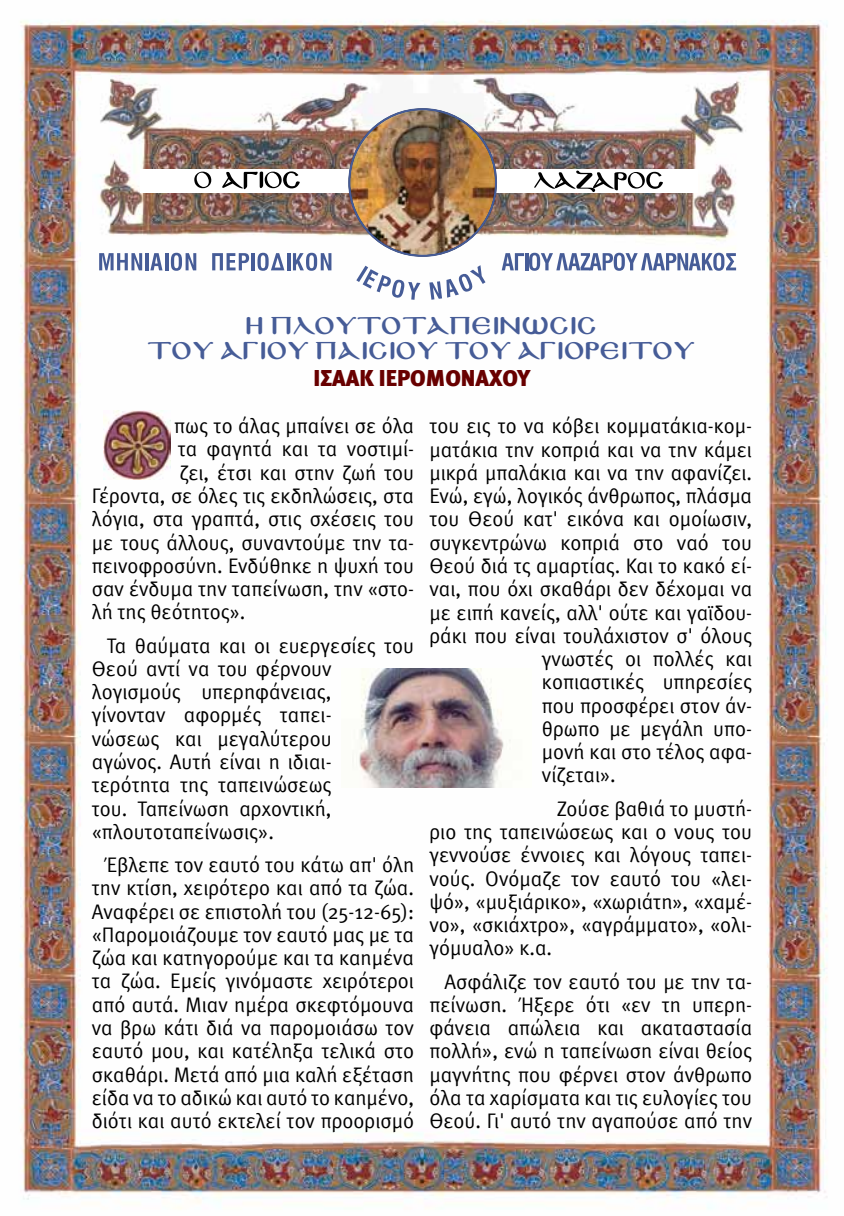
<style>
.page{position:relative;width:844px;height:1216px;background:#fff}
.page>*{position:absolute;margin:0;border:0;box-sizing:border-box;transform-origin:0 0}
.t1{font:22.75px "Meta Black Greek LF";color:#680000}
.t2{font:21px/23.3px "Meta Normal Greek";color:#000;text-align:justify}
.t3{font:21px/25.2px "Mg Byzantine UC Pol Normal";color:#465c97;text-align:center}
</style>
<div class="page">
<img style="left:20px;top:20px;width:808px;height:1189px">
<img style="left:103px;top:410px;width:67px;height:70px">
<img style="left:93px;top:76px;width:654px;height:177px">
<div style="left:140px;top:169px;width:557px;height:24px;background:#fff"></div>
<svg style="left:194px;top:172px;width:17px;height:16px"></svg>
<svg style="left:222px;top:171px;width:77px;height:18px"></svg>
<svg style="left:534px;top:171px;width:128px;height:21px"></svg>
<svg style="left:99px;top:253px;width:43px;height:17px"></svg>
<hr style="left:146px;top:253px;width:3px;height:17px;background:#465c97">
<svg style="left:150px;top:253px;width:12px;height:17px"></svg>
<hr style="left:165px;top:253px;width:3px;height:17px;background:#465c97">
<svg style="left:171px;top:253px;width:25px;height:18px"></svg>
<svg style="left:212px;top:253px;width:37px;height:17px"></svg>
<hr style="left:252px;top:253px;width:3px;height:17px;background:#465c97">
<svg style="left:257px;top:253px;width:27px;height:18px"></svg>
<hr style="left:287px;top:253px;width:3px;height:17px;background:#465c97">
<svg style="left:293px;top:253px;width:38px;height:18px"></svg>
<svg style="left:501px;top:253px;width:235px;height:18px"></svg>
<svg style="left:356px;top:266px;width:64px;height:34px"></svg>
<svg style="left:429px;top:265px;width:56px;height:35px"></svg>
<img style="left:349px;top:109px;width:147px;height:147px;border-radius:73px">
<img style="left:341px;top:669px;width:191px;height:118px">
<p class="t3" style="left:148px;top:312px;width:549px">Η ΠΛΟΥΤΟΤΑΠΕΙΝΩΣΙΣ<br>ΤΟΥ ΑΓΙΟΥ ΠΑΙΣΙΟΥ ΤΟΥ ΑΓΙΟΡΕΙΤΟΥ</p>
<p class="t1" style="left:313px;top:365px;width:218px">ΙΣΑΑΚ ΙΕΡΟΜΟΝΑΧΟΥ</p>
<p class="t2" style="left:429px;top:414px;width:324px">του εις το να κόβει κομματάκια-κομ-</p>
<p class="t2" style="left:429px;top:437px;width:324px">ματάκια την κοπριά και να την κάμει</p>
<p class="t2" style="left:429px;top:461px;width:324px">μικρά μπαλάκια και να την αφανίζει.</p>
<p class="t2" style="left:429px;top:484px;width:324px">Ενώ, εγώ, λογικός άνθρωπος, πλάσμα</p>
<p class="t2" style="left:429px;top:507px;width:324px">του Θεού κατ' εικόνα και ομοίωσιν,</p>
<p class="t2" style="left:429px;top:530px;width:324px">συγκεντρώνω κοπριά στο ναό του</p>
<p class="t2" style="left:429px;top:554px;width:324px">Θεού διά τς αμαρτίας. Και το κακό εί-</p>
<p class="t2" style="left:429px;top:577px;width:324px">ναι, που όχι σκαθάρι δεν δέχομαι να</p>
<p class="t2" style="left:429px;top:600px;width:324px">με ειπή κανείς, αλλ' ούτε και γαϊδου-</p>
<p class="t2" style="left:429px;top:624px;width:324px">ράκι που είναι τουλάχιστον σ' όλους</p>
<p class="t2" style="left:541px;top:647px;width:212px">γνωστές οι πολλές και</p>
<p class="t2" style="left:541px;top:670px;width:212px">κοπιαστικές υπηρεσίες</p>
<p class="t2" style="left:541px;top:693px;width:212px">που προσφέρει στον άν-</p>
<p class="t2" style="left:541px;top:717px;width:212px">θρωπο με μεγάλη υπο-</p>
<p class="t2" style="left:541px;top:740px;width:212px">μονή και στο τέλος αφα-</p>
<p class="t2" style="left:541px;top:763px;width:75px">νίζεται».</p>
<p class="t2" style="left:429px;top:796px;width:324px;text-indent:127px">Ζούσε βαθιά το μυστή&shy;ριο της ταπεινώσεως και ο νους του γεννούσε έννοιες και λόγους ταπει&shy;νούς. Ονόμαζε τον εαυτό του «λει&shy;ψό», «μυξιάρικο», «χωριάτη», «χαμέ&shy;νο», «σκιάχτρο», «αγράμματο», «ολι&shy;γόμυαλο» κ.α.</p>
<p class="t2" style="left:429px;top:969px;width:324px;text-indent:15px">Ασφάλιζε τον εαυτό του με την τα&shy;πείνωση. Ήξερε ότι «εν τη υπερη&shy;φάνεια απώλεια και ακαταστασία πολλή», ενώ η ταπείνωση είναι θείος μαγνήτης που φέρνει στον άνθρωπο όλα τα χαρίσματα και τις ευλογίες του Θεού. Γι' αυτό την αγαπούσε από την</p>
<p class="t2" style="left:174px;top:414px;width:241px">πως το άλας μπαίνει σε όλα</p>
<p class="t2" style="left:178px;top:437px;width:238px">τα φαγητά και τα νοστιμί-</p>
<p class="t2" style="left:179px;top:460px;width:236px">ζει, έτσι και στην ζωή του</p>
<p class="t2" style="left:92px;top:484px;width:324px">Γέροντα, σε όλες τις εκδηλώσεις, στα</p>
<p class="t2" style="left:92px;top:507px;width:323px">λόγια, στα γραπτά, στις σχέσεις του</p>
<p class="t2" style="left:92px;top:530px;width:324px">με τους άλλους, συναντούμε την τα-</p>
<p class="t2" style="left:92px;top:554px;width:323px">πεινοφροσύνη. Ενδύθηκε η ψυχή του</p>
<p class="t2" style="left:92px;top:577px;width:324px">σαν ένδυμα την ταπείνωση, την «στο-</p>
<p class="t2" style="left:92px;top:600px;width:155px">λή της θεότητος».</p>
<p class="t2" style="left:92px;top:633px;width:324px;text-align:left;text-indent:15px">Τα θαύματα και οι ευεργεσίες του<br>Θεού αντί να του φέρνουν λογισμούς υπερηφάνειας,<br>γίνονταν αφορμές ταπει-<br>νώσεως και μεγαλύτερου<br>αγώνος. Αυτή είναι η ιδιαι&shy;τερότητα της ταπεινώσεως<br>του. Ταπείνωση αρχοντική, «πλουτοταπείνωσις».</p>
<p class="t2" style="left:92px;top:853px;width:324px;text-indent:15px">Έβλεπε τον εαυτό του κάτω απ' όλη την κτίση, χειρότερο και από τα ζώα.<br>Αναφέρει σε επιστολή του (25-12-65): «Παρομοιάζουμε τον εαυτό μας με τα ζώα και κατηγορούμε και τα καημένα τα ζώα. Εμείς γινόμαστε χειρότεροι από αυτά. Μιαν ημέρα σκεφτόμουνα να βρω κάτι διά να παρομοιάσω τον εαυτό μου, και κατέληξα τελικά στο σκαθάρι. Μετά από μια καλή εξέταση είδα να το αδικώ και αυτό το καημένο, διότι και αυτό εκτελεί τον προορισμό</p>
</div>
